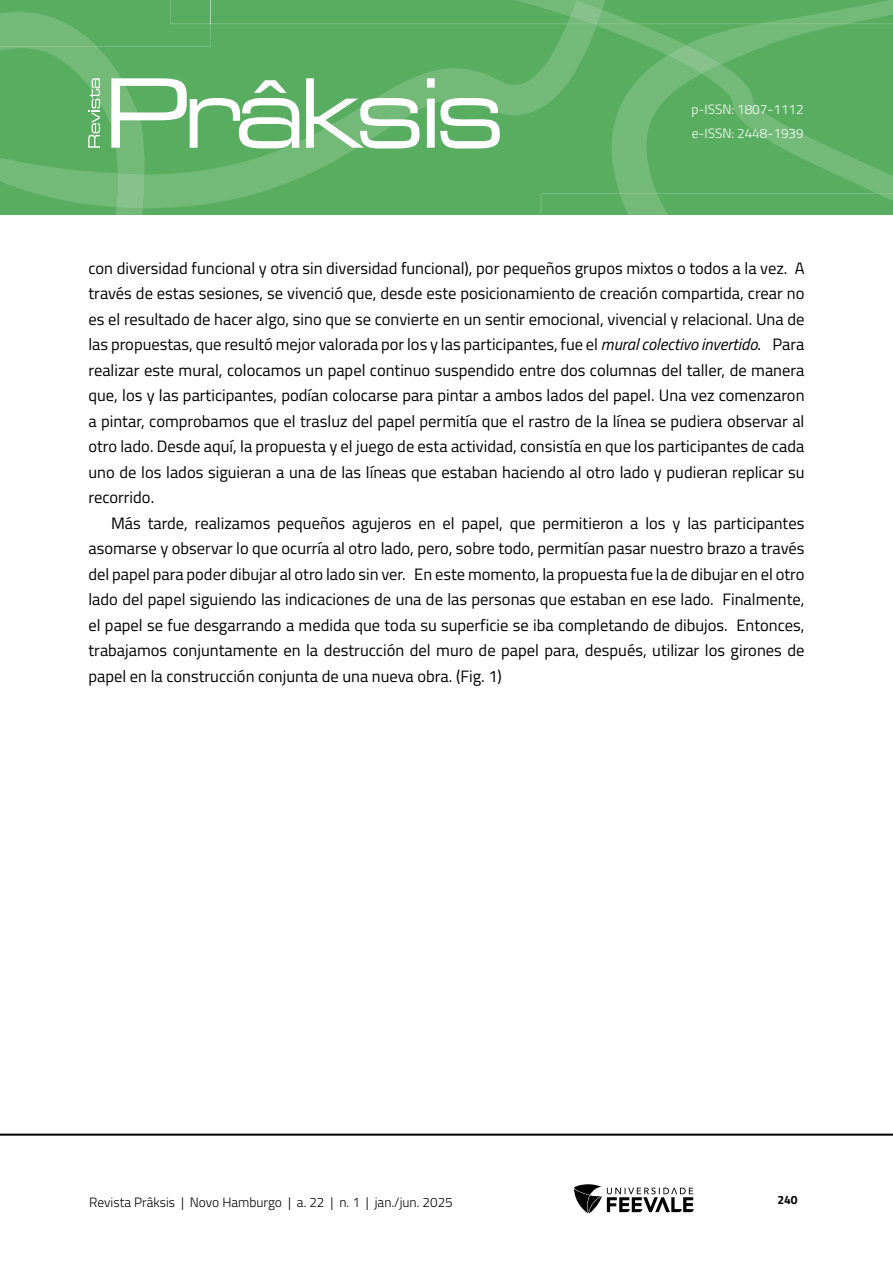
<style>
.page{position:relative;width:893px;height:1263px;background:#fff}
.page>*{position:absolute;margin:0;border:0;box-sizing:border-box;transform-origin:0 0}
.Corpo_de_texto{font:16.5px/25.5px "Titillium Web";color:#000;text-align:justify}
.t1{font:300 13.5px "Titillium Web";color:#000}
.t2{font:300 13.5px/24px "Titillium Web";color:#fff}
.t3{font:700 12px "Titillium Web";color:#000}
.s1{font-style:italic}
</style>
<div class="page">
<hr style="left:0;top:1133px;width:893px;height:3px;background:#000">
<svg style="left:574px;top:1184px;width:120px;height:29px"></svg>
<svg style="left:0;top:0;width:893px;height:215px;background:#65b26c"></svg>
<p class="t2" style="left:691px;top:97px;width:114px">p-ISSN: 1807-1112 e-ISSN: 2448-1939</p>
<p class="Corpo_de_texto" style="left:88px;top:254px;width:718px">con diversidad funcional y otra sin diversidad funcional), por pequeños grupos mixtos o todos a la vez. A través de estas sesiones, se vivenció que, desde este posicionamiento de creación compartida, crear no es el resultado de hacer algo, sino que se convierte en un sentir emocional, vivencial y relacional. Una de las propuestas, que resultó mejor valorada por los y las participantes, fue el <span class="s1">mural colectivo invertido</span>. Para realizar este mural, colocamos un papel continuo suspendido entre dos columnas del taller, de manera que, los y las participantes, podían colocarse para pintar a ambos lados del papel. Una vez comenzaron a pintar, comprobamos que el trasluz del papel permitía que el rastro de la línea se pudiera observar al otro lado. Desde aquí, la propuesta y el juego de esta actividad, consistía en que los participantes de cada uno de los lados siguieran a una de las líneas que estaban haciendo al otro lado y pudieran replicar su recorrido.</p>
<p class="Corpo_de_texto" style="left:88px;top:509px;width:718px;text-indent:22px">Más tarde, realizamos pequeños agujeros en el papel, que permitieron a los y las participantes asomarse y observar lo que ocurría al otro lado, pero, sobre todo, permitían pasar nuestro brazo a través del papel para poder dibujar al otro lado sin ver. En este momento, la propuesta fue la de dibujar en el otro lado del papel siguiendo las indicaciones de una de las personas que estaban en ese lado. Finalmente, el papel se fue desgarrando a medida que toda su superficie se iba completando de dibujos. Entonces, trabajamos conjuntamente en la destrucción del muro de papel para, después, utilizar los girones de papel en la construcción conjunta de una nueva obra. (Fig. 1)</p>
<p class="t1" style="left:89px;top:1192px;width:365px">Revista Prâksis | Novo Hamburgo | a. 22 | n. 1 | jan./jun. 2025</p>
<p class="t3" style="left:777px;top:1190px;width:22px">240</p>
</div>
